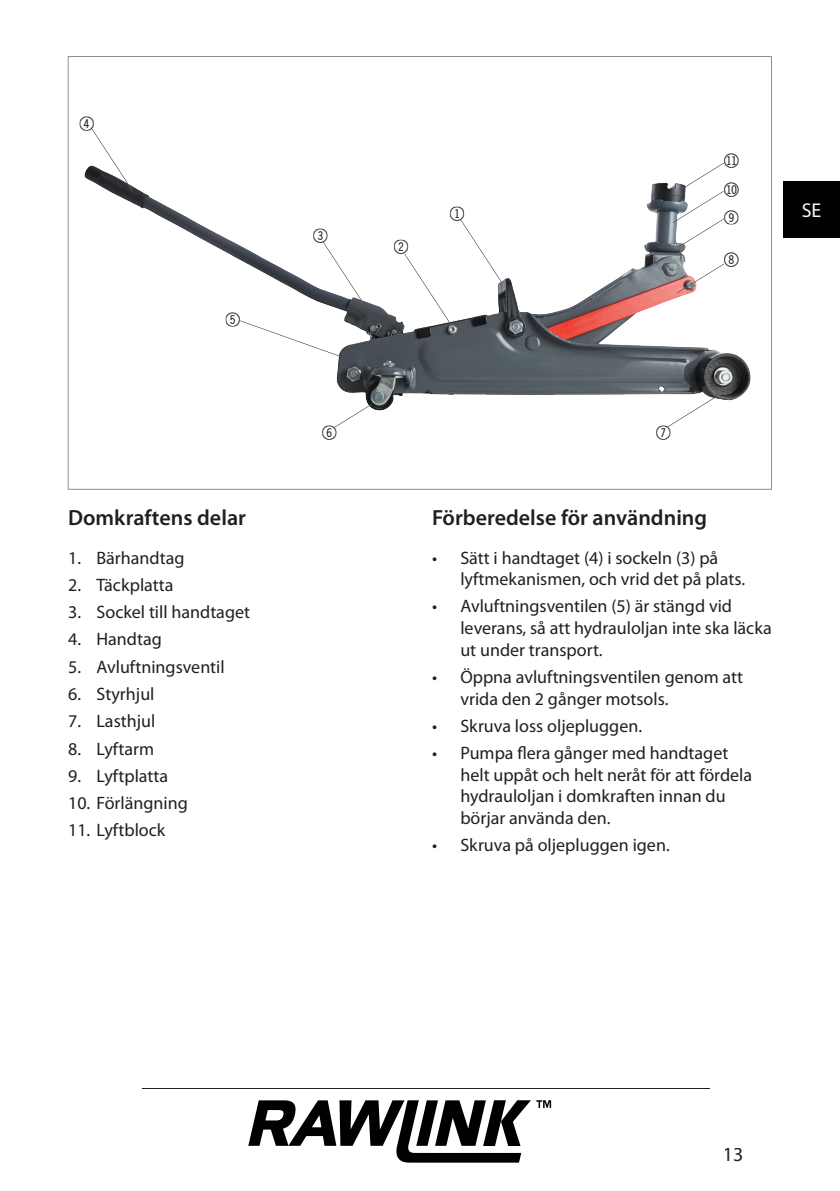
<style>
.page{position:relative;width:840px;height:1191px;background:#fff}
.page>*{position:absolute;margin:0;border:0;box-sizing:border-box;transform-origin:0 0}
.t1{font:24px/42.4px "Double Digits Round";color:#231f20}
.t2{font:600 22px "Myriad Pro";color:#231f20}
.t3{font:20px "Myriad Pro";color:#231f20}
.t4{font:20px "Myriad Pro";color:#f4f5f5}
.t5{font:18px/21.6px "Myriad Pro";color:#231f20}
</style>
<div class="page">
<hr style="left:142px;top:1088px;width:567px;height:1px;background:#231f20">
<div style="left:782px;top:181px;width:57px;height:57px;background:#000"></div>
<svg style="left:248px;top:1100px;width:282px;height:62px"></svg>
<svg style="left:536px;top:1100px;width:15px;height:8px"></svg>
<svg style="left:68px;top:56px;width:703px;height:433px"></svg>
<svg style="left:460px;top:220px;width:41px;height:62px"></svg>
<svg style="left:404px;top:254px;width:45px;height:69px"></svg>
<svg style="left:323px;top:242px;width:41px;height:62px"></svg>
<svg style="left:91px;top:128px;width:41px;height:62px"></svg>
<svg style="left:240px;top:320px;width:99px;height:36px"></svg>
<svg style="left:333px;top:404px;width:38px;height:24px"></svg>
<svg style="left:667px;top:397px;width:47px;height:30px"></svg>
<svg style="left:672px;top:163px;width:52px;height:85px"></svg>
<svg style="left:695px;top:264px;width:28px;height:18px"></svg>
<img style="left:676px;top:281px;width:19px;height:12px">
<h1 class="t1" style="left:79px;top:98px;width:20px">4</h1>
<h1 class="t1" style="left:225px;top:294px;width:20px">5</h1>
<p class="t2" style="left:68px;top:505px;width:179px">Domkraftens delar</p>
<p class="t5" style="left:68px;top:547px;width:118px">1. Bärhandtag</p>
<p class="t5" style="left:68px;top:574px;width:107px">2. Täckplatta</p>
<p class="t5" style="left:68px;top:601px;width:183px">3. Sockel till handtaget</p>
<p class="t5" style="left:68px;top:629px;width:95px">4. Handtag</p>
<p class="t5" style="left:68px;top:656px;width:158px">5. Avluftningsventil</p>
<p class="t5" style="left:68px;top:683px;width:88px">6. Styrhjul</p>
<p class="t5" style="left:68px;top:710px;width:89px">7. Lasthjul</p>
<p class="t5" style="left:68px;top:738px;width:87px">8. Lyftarm</p>
<p class="t5" style="left:68px;top:765px;width:101px">9. Lyftplatta</p>
<p class="t5" style="left:68px;top:792px;width:121px">10. Förlängning</p>
<p class="t5" style="left:68px;top:820px;width:99px">11. Lyftblock</p>
<h1 class="t1" style="left:313px;top:211px;width:20px">3</h1>
<h1 class="t1" style="left:393px;top:222px;width:20px">2</h1>
<h1 class="t1" style="left:449px;top:189px;width:20px">1</h1>
<h1 class="t1" style="left:723px;top:135px;width:20px">bm</h1>
<h1 class="t1" style="left:723px;top:164px;width:20px">bl</h1>
<h1 class="t1" style="left:723px;top:192px;width:20px">9<br>8</h1>
<p class="t4" style="left:801px;top:200px;width:21px">SE</p>
<h1 class="t1" style="left:322px;top:407px;width:20px">6</h1>
<h1 class="t1" style="left:655px;top:407px;width:20px">7</h1>
<p class="t2" style="left:432px;top:505px;width:276px">Förberedelse för användning</p>
<p class="t5" style="left:460px;top:547px;width:286px;text-indent:-28px">• Sätt i handtaget (4) i sockeln (3) på lyftmekanismen, och vrid det på plats.</p>
<p class="t5" style="left:460px;top:596px;width:313px;text-indent:-28px">• Avluftningsventilen (5) är stängd vid leverans, så att hydrauloljan inte ska läcka ut under transport.</p>
<p class="t5" style="left:460px;top:666px;width:284px;text-indent:-28px">• Öppna avluftningsventilen genom att vrida den 2 gånger motsols.</p>
<p class="t5" style="left:432px;top:715px;width:211px">• Skruva loss oljepluggen.</p>
<p class="t5" style="left:460px;top:742px;width:293px;text-indent:-28px">• Pumpa flera gånger med handtaget helt uppåt och helt neråt för att fördela hydrauloljan i domkraften innan du börjar använda den.</p>
<p class="t5" style="left:432px;top:834px;width:239px">• Skruva på oljepluggen igen.</p>
<p class="t3" style="left:722px;top:1143px;width:22px">13</p>
</div>
